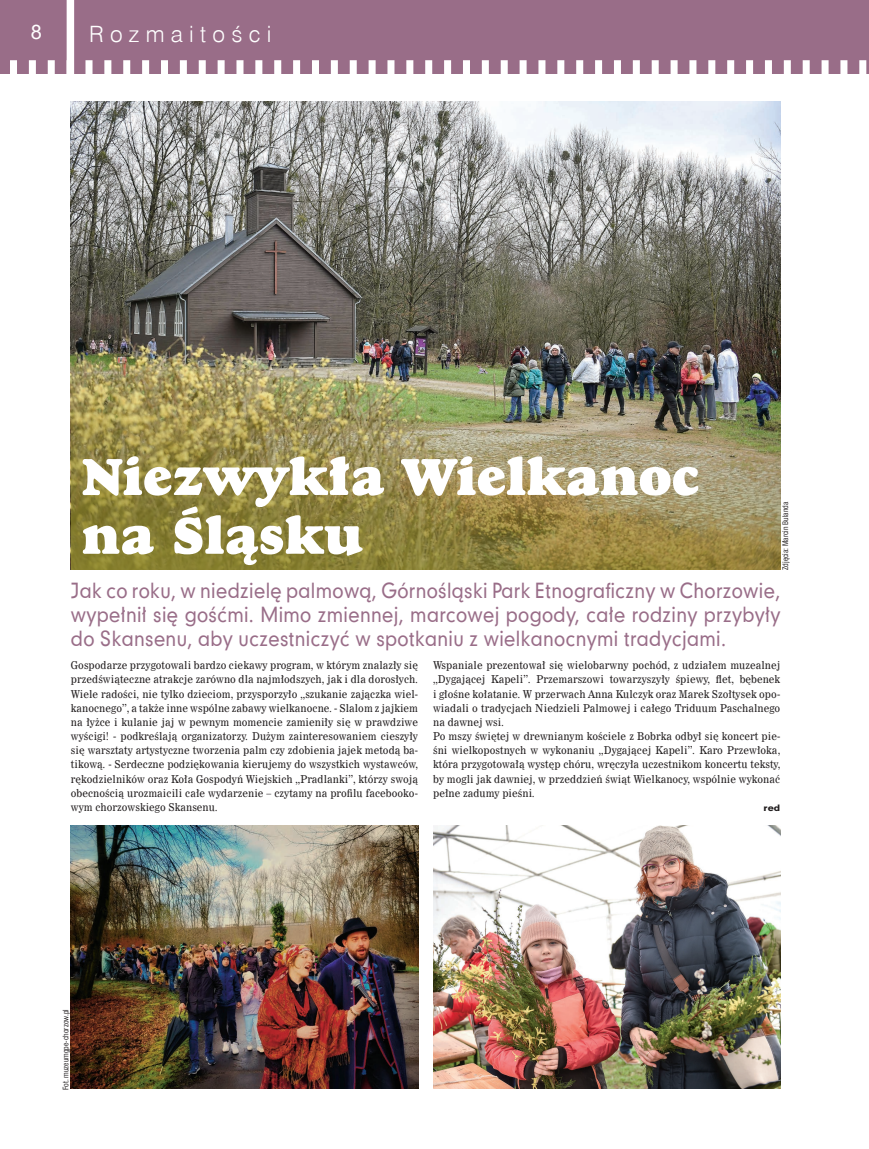
<style>
.page{position:relative;width:869px;height:1149px;background:#fff}
.page>*{position:absolute;margin:0;border:0;box-sizing:border-box;transform-origin:0 0}
.tytul{font:53.75px "Goudy Hvyface EU";color:#fff}
.t1{font:22.5px "Swis 721 Lt EU";letter-spacing:.28em;color:#fff}
.lead{font:20px/23.8px "Geometric 706 Md EU";letter-spacing:.02em;color:#996d88;text-align:justify;scale:.9 1}
.t2{font:20px "Arial";color:#fff}
.tekst{font:10.62px/14.1px "News 705 EU";color:#231f20;text-align:justify;scale:.9 1}
.podpis_autor{font:8.5px "Geometric 706 Blk EU";color:#231f20;scale:1.11 1}
.autor_foto{font:7.5px "Swis 721 Cn EU";color:#231f20}
</style>
<div class="page">
<div style="left:0;top:0;width:868px;height:73px;background:#996d88"></div>
<hr style="left:0;top:60px;width:1px;height:38px;background:#fff">
<div style="left:10px;top:60px;width:7px;height:38px;background:#fff"></div>
<div style="left:29px;top:60px;width:7px;height:38px;background:#fff"></div>
<div style="left:48px;top:60px;width:7px;height:38px;background:#fff"></div>
<div style="left:85px;top:60px;width:7px;height:38px;background:#fff"></div>
<div style="left:104px;top:60px;width:7px;height:38px;background:#fff"></div>
<div style="left:123px;top:60px;width:7px;height:38px;background:#fff"></div>
<div style="left:142px;top:60px;width:7px;height:38px;background:#fff"></div>
<div style="left:161px;top:60px;width:7px;height:38px;background:#fff"></div>
<div style="left:180px;top:60px;width:7px;height:38px;background:#fff"></div>
<div style="left:199px;top:60px;width:7px;height:38px;background:#fff"></div>
<div style="left:217px;top:60px;width:7px;height:38px;background:#fff"></div>
<div style="left:236px;top:60px;width:7px;height:38px;background:#fff"></div>
<div style="left:255px;top:60px;width:7px;height:38px;background:#fff"></div>
<div style="left:274px;top:60px;width:7px;height:38px;background:#fff"></div>
<div style="left:293px;top:60px;width:7px;height:38px;background:#fff"></div>
<div style="left:312px;top:60px;width:7px;height:38px;background:#fff"></div>
<div style="left:331px;top:60px;width:7px;height:38px;background:#fff"></div>
<div style="left:349px;top:60px;width:7px;height:38px;background:#fff"></div>
<div style="left:368px;top:60px;width:7px;height:38px;background:#fff"></div>
<div style="left:387px;top:60px;width:7px;height:38px;background:#fff"></div>
<div style="left:406px;top:60px;width:7px;height:38px;background:#fff"></div>
<div style="left:425px;top:60px;width:7px;height:38px;background:#fff"></div>
<div style="left:444px;top:60px;width:7px;height:38px;background:#fff"></div>
<div style="left:462px;top:60px;width:8px;height:38px;background:#fff"></div>
<div style="left:481px;top:60px;width:7px;height:38px;background:#fff"></div>
<div style="left:500px;top:60px;width:7px;height:38px;background:#fff"></div>
<div style="left:519px;top:60px;width:7px;height:38px;background:#fff"></div>
<div style="left:538px;top:60px;width:7px;height:38px;background:#fff"></div>
<div style="left:557px;top:60px;width:7px;height:38px;background:#fff"></div>
<div style="left:576px;top:60px;width:7px;height:38px;background:#fff"></div>
<div style="left:594px;top:60px;width:7px;height:38px;background:#fff"></div>
<div style="left:613px;top:60px;width:7px;height:38px;background:#fff"></div>
<div style="left:632px;top:60px;width:7px;height:38px;background:#fff"></div>
<div style="left:651px;top:60px;width:7px;height:38px;background:#fff"></div>
<div style="left:670px;top:60px;width:7px;height:38px;background:#fff"></div>
<div style="left:689px;top:60px;width:7px;height:38px;background:#fff"></div>
<div style="left:708px;top:60px;width:7px;height:38px;background:#fff"></div>
<div style="left:726px;top:60px;width:7px;height:38px;background:#fff"></div>
<div style="left:745px;top:60px;width:7px;height:38px;background:#fff"></div>
<div style="left:764px;top:60px;width:7px;height:38px;background:#fff"></div>
<div style="left:783px;top:60px;width:7px;height:38px;background:#fff"></div>
<div style="left:802px;top:60px;width:7px;height:38px;background:#fff"></div>
<div style="left:821px;top:60px;width:7px;height:38px;background:#fff"></div>
<div style="left:840px;top:60px;width:7px;height:38px;background:#fff"></div>
<div style="left:858px;top:60px;width:7px;height:38px;background:#fff"></div>
<div style="left:67px;top:0;width:7px;height:83px;background:#fff"></div>
<img style="left:71px;top:102px;width:709px;height:71px">
<img style="left:71px;top:173px;width:709px;height:396px">
<img style="left:71px;top:825px;width:347px;height:263px">
<img style="left:433px;top:825px;width:347px;height:263px">
<p class="t2" style="left:20px;top:19px;width:24px">88</p>
<h2 class="t1" style="left:76px;top:20px;width:172px">Wydarzenia</h2>
<p class="t1" style="left:89px;top:20px;width:183px">Rozmaitości</p>
<p class="tytul" style="left:81px;top:444px;width:619px">Niezwykła Wielkanoc</p>
<p class="tytul" style="left:81px;top:503px;width:282px">na Śląsku</p>
<p class="autor_foto" style="left:780px;top:569px;width:70px;rotate:-90deg">Zdjęcia: Marcin Bulanda</p>
<p class="lead" style="left:71px;top:579px;width:789px">Jak co roku, w niedzielę palmową, Górnośląski Park Etnograficzny w Chorzowie, wypełnił się gośćmi. Mimo zmiennej, marcowej pogody, całe rodziny przybyły do Skansenu, aby uczestniczyć w spotkaniu z wielkanocnymi tradycjami.</p>
<p class="tekst" style="left:71px;top:658px;width:387px">Gospodarze przygotowali bardzo ciekawy program, w którym znalazły się przedświąteczne atrakcje zarówno dla najmłodszych, jak i dla dorosłych.</p>
<p class="tekst" style="left:71px;top:686px;width:387px">Wiele radości, nie tylko dzieciom, przysporzyło „szukanie zajączka wiel&shy;kanocnego”, a także inne wspólne zabawy wielkanocne. - Slalom z jajkiem na łyżce i kulanie jaj w pewnym momencie zamieniły się w prawdziwe wyścigi! - podkreślają organizatorzy. Dużym zainteresowaniem cieszyły się warsztaty artystyczne tworzenia palm czy zdobienia jajek metodą ba&shy;tikową. - Serdeczne podziękowania kierujemy do wszystkich wystawców, rękodzielników oraz Koła Gospodyń Wiejskich „Pradlanki”, którzy swoją obecnością urozmaicili całe wydarzenie – czytamy na profilu facebooko&shy;wym chorzowskiego Skansenu.</p>
<p class="tekst" style="left:433px;top:658px;width:387px">Wspaniale prezentował się wielobarwny pochód, z udziałem muzealnej „Dygającej Kapeli”. Przemarszowi towarzyszyły śpiewy, flet, bębenek i głośne kołatanie. W przerwach Anna Kulczyk oraz Marek Szołtysek opo&shy;wiadali o tradycjach Niedzieli Palmowej i całego Triduum Paschalnego na dawnej wsi.</p>
<p class="tekst" style="left:433px;top:729px;width:387px">Po mszy świętej w drewnianym kościele z Bobrka odbył się koncert pie&shy;śni wielkopostnych w wykonaniu „Dygającej Kapeli”. Karo Przewłoka, która przygotowałą występ chóru, wręczyła uczestnikom koncertu teksty, by mogli jak dawniej, w przeddzień świąt Wielkanocy, wspólnie wykonać pełne zadumy pieśni.</p>
<p class="podpis_autor" style="left:763px;top:801px;width:17px">red</p>
<p class="autor_foto" style="left:61px;top:1089px;width:82px;rotate:-90deg">Fot. muzeumgpe-chorzow.pl</p>
</div>
